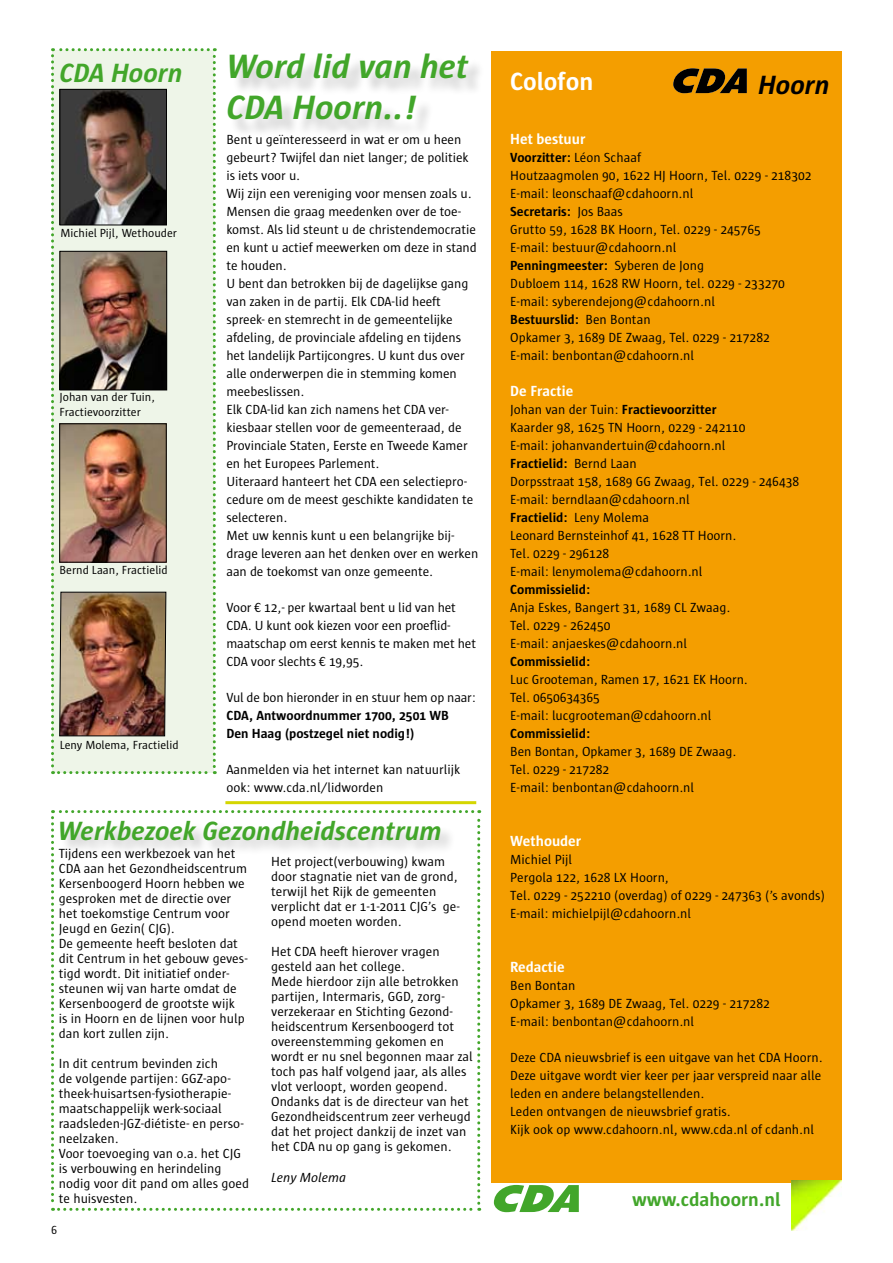
<style>
.page{position:relative;width:893px;height:1263px;background:#fff}
.page>*{position:absolute;margin:0;border:0;box-sizing:border-box;transform-origin:0 0}
.t1{font:italic 700 34.5px/41.4px "Sun";color:#42a62a}
.t2{font:italic 700 27px "Sun";color:#42a62a}
.t3{font:italic 700 27px "Sun";color:#000}
.t4{font:700 25.5px "Sun";color:#fff}
.t5{font:700 19.5px "Sun";color:#42a62a}
.t6{font:700 15px "Sun";color:#fff}
.t7{font:13.5px/18px "Sun";color:#000}
.t8{font:700 13.5px/18px "Sun";color:#000}
.t9{font:italic 13.5px "Sun";color:#000}
.t10{font:12px/15px "Sun";color:#000}
.s1{font-weight:700}
</style>
<div class="page">
<div style="left:491px;top:51px;width:351px;height:1131px;background:#f49e00"></div>
<img style="left:792px;top:1180px;width:50px;height:50px">
<div style="left:230px;top:56px;width:559px;height:118px;background:#000;opacity:.2"></div>
<hr style="left:225px;top:801px;width:251px;height:3px;background:#d4d600">
<svg style="left:494px;top:1185px;width:85px;height:27px"></svg>
<svg style="left:673px;top:68px;width:74px;height:25px"></svg>
<img style="left:51px;top:48px;width:165px;height:726px">
<svg style="left:51px;top:810px;width:429px;height:401px"></svg>
<img style="left:62px;top:426px;width:102px;height:134px">
<div style="left:60px;top:821px;width:443px;height:54px;background:#000;opacity:.2"></div>
<h2 class="t2" style="left:60px;top:58px;width:124px">CDA Hoorn</h2>
<p class="t10" style="left:60px;top:225px;width:118px">Michiel Pijl, Wethouder</p>
<p class="t10" style="left:60px;top:390px;width:97px">Johan van der Tuin,<br>Fractievoorzitter</p>
<p class="t10" style="left:60px;top:563px;width:110px">Bernd Laan, Fractielid</p>
<p class="t10" style="left:60px;top:737px;width:121px">Leny Molema, Fractielid</p>
<h1 class="t1" style="left:226px;top:45px;width:243px">Word lid van het<br>CDA Hoorn..!</h1>
<p class="t7" style="left:226px;top:131px;width:253px">Bent u geïnteresseerd in wat er om u heen gebeurt? Twijfel dan niet langer; de politiek is iets voor u.<br>Wij zijn een vereniging voor mensen zoals u.<br>Mensen die graag meedenken over de toe&shy;komst. Als lid steunt u de christendemocratie en kunt u actief meewerken om deze in stand te houden.<br>U bent dan betrokken bij de dagelijkse gang van zaken in de partij. Elk CDA-lid heeft spreek- en stemrecht in de gemeentelijke afdeling, de provinciale afdeling en tijdens het landelijk Partijcongres. U kunt dus over alle onderwerpen die in stemming komen meebeslissen.<br>Elk CDA-lid kan zich namens het CDA ver&shy;kiesbaar stellen voor de gemeenteraad, de Provinciale Staten, Eerste en Tweede Kamer en het Europees Parlement.<br>Uiteraard hanteert het CDA een selectiepro&shy;cedure om de meest geschikte kandidaten te selecteren.<br>Met uw kennis kunt u een belangrijke bij&shy;drage leveren aan het denken over en werken aan de toekomst van onze gemeente.</p>
<p class="t7" style="left:226px;top:598px;width:251px">Voor € 12,- per kwartaal bent u lid van het CDA. U kunt ook kiezen voor een proeflid&shy;maatschap om eerst kennis te maken met het CDA voor slechts € 19,95.</p>
<p class="t7" style="left:226px;top:688px;width:251px">Vul de bon hieronder in en stuur hem op naar:</p>
<p class="t8" style="left:226px;top:706px;width:224px">CDA, Antwoordnummer 1700, 2501 WB<br>Den Haag (postzegel niet nodig!)</p>
<p class="t7" style="left:226px;top:760px;width:235px">Aanmelden via het internet kan natuurlijk ook: www.cda.nl/lidworden</p>
<h2 class="t2" style="left:58px;top:816px;width:385px">Werkbezoek Gezondheidscentrum</h2>
<p class="t7" style="left:59px;top:846px;width:190px;line-height:15px">Tijdens een werkbezoek van het<br>CDA aan het Gezondheidscentrum<br>Kersenboogerd Hoorn hebben we gesproken met de directie over het toekomstige Centrum voor<br>Jeugd en Gezin( CJG).<br>De gemeente heeft besloten dat dit Centrum in het gebouw geves&shy;tigd wordt. Dit initiatief onder&shy;steunen wij van harte omdat de<br>Kersenboogerd de grootste wijk<br>is in Hoorn en de lijnen voor hulp dan kort zullen zijn.</p>
<p class="t7" style="left:59px;top:1056px;width:192px;line-height:15px">I n dit centrum bevinden zich<br>de volgende partijen: GGZ-apo&shy;theek-huisartsen-fysiotherapie&shy;maatschappelijk werk-sociaal raadsleden-JGZ-diétiste- en perso&shy;neelzaken.<br>Voor toevoeging van o.a. het CJG is verbouwing en herindeling nodig voor dit pand om alles goed te huisvesten.</p>
<p class="t10" style="left:51px;top:1223px;width:7px">6</p>
<p class="t7" style="left:271px;top:854px;width:190px;line-height:15px">Het project(verbouwing) kwam door stagnatie niet van de grond, terwijl het Rijk de gemeenten verplicht dat er 1-1-2011 CJG’s ge&shy;opend moeten worden.</p>
<p class="t7" style="left:271px;top:944px;width:203px;line-height:15px">Het CDA heeft hierover vragen gesteld aan het college.<br>Mede hierdoor zijn alle betrokken partijen, I ntermaris, GGD, zorg&shy;verzekeraar en Stichting Gezond&shy;heidscentrum Kersenboogerd tot overeenstemming gekomen en wordt er nu snel begonnen maar zal toch pas half volgend jaar, als alles vlot verloopt, worden geopend.<br>Ondanks dat is de directeur van het<br>Gezondheidscentrum zeer verheugd dat het project dankzij de inzet van het CDA nu op gang is gekomen.</p>
<p class="t9" style="left:271px;top:1170px;width:76px">Leny Molema</p>
<h3 class="t4" style="left:510px;top:67px;width:85px">Colofon</h3>
<h2 class="t3" style="left:758px;top:70px;width:73px">Hoorn</h2>
<p class="t6" style="left:510px;top:131px;width:77px">Het bestuur</p>
<p class="t7" style="left:510px;top:149px;width:303px"><span class="s1">Voorzitter:</span> Léon Schaaf<br>Houtzaagmolen 90, 1622 HJ Hoorn, Tel. 0229 - 218302<br>E-mail: leonschaaf@cdahoorn.nl<br><span class="s1">Secretaris:</span> Jos Baas<br>Grutto 59, 1628 BK Hoorn, Tel. 0229 - 245765<br>E-mail: bestuur@cdahoorn.nl<br><span class="s1">Penningmeester:</span> Syberen de Jong<br>Dubloem 114, 1628 RW Hoorn, tel. 0229 - 233270<br>E-mail: syberendejong@cdahoorn.nl<br><span class="s1">Bestuurslid:</span> Ben Bontan<br>Opkamer 3, 1689 DE Zwaag, Tel. 0229 - 217282<br>E-mail: benbontan@cdahoorn.nl</p>
<p class="t6" style="left:510px;top:383px;width:65px">De Fractie</p>
<p class="t7" style="left:510px;top:401px;width:290px">Johan van der Tuin: <span class="s1">Fractievoorzitter<br></span>Kaarder 98, 1625 TN Hoorn, 0229 - 242110<br>E-mail: johanvandertuin@cdahoorn.nl<br><span class="s1">Fractielid:</span> Bernd Laan<br>Dorpsstraat 158, 1689 GG Zwaag, Tel. 0229 - 246438<br>E-mail: berndlaan@cdahoorn.nl<br><span class="s1">Fractielid:</span> Leny Molema<br>Leonard Bernsteinhof 41, 1628 TT Hoorn.<br>Tel. 0229 - 296128<br>E-mail: lenymolema@cdahoorn.nl</p>
<p class="t8" style="left:510px;top:581px;width:81px">Commissielid:</p>
<p class="t7" style="left:510px;top:599px;width:222px">Anja Eskes, Bangert 31, 1689 CL Zwaag.<br>Tel. 0229 - 262450<br>E-mail: anjaeskes@cdahoorn.nl</p>
<p class="t8" style="left:510px;top:653px;width:81px">Commissielid:</p>
<p class="t7" style="left:510px;top:671px;width:239px">Luc Grooteman, Ramen 17, 1621 EK Hoorn.<br>Tel. 0650634365<br>E-mail: lucgrooteman@cdahoorn.nl</p>
<p class="t8" style="left:510px;top:724px;width:81px">Commissielid:</p>
<p class="t7" style="left:510px;top:742px;width:227px">Ben Bontan, Opkamer 3, 1689 DE Zwaag.<br>Tel. 0229 - 217282<br>E-mail: benbontan@cdahoorn.nl</p>
<p class="t6" style="left:510px;top:833px;width:73px">Wethouder</p>
<p class="t7" style="left:510px;top:851px;width:316px">Michiel Pijl<br>Pergola 122, 1628 LX Hoorn,<br>Tel. 0229 - 252210 (overdag) of 0229 - 247363 (’s avonds)<br>E-mail: michielpijl@cdahoorn.nl</p>
<p class="t6" style="left:510px;top:959px;width:56px">Redactie</p>
<p class="t7" style="left:510px;top:977px;width:261px">Ben Bontan<br>Opkamer 3, 1689 DE Zwaag, Tel. 0229 - 217282<br>E-mail: benbontan@cdahoorn.nl</p>
<p class="t7" style="left:510px;top:1049px;width:314px">Deze CDA nieuwsbrief is een uitgave van het CDA Hoorn.<br>Deze uitgave wordt vier keer per jaar verspreid naar alle leden en andere belangstellenden.<br>Leden ontvangen de nieuwsbrief gratis.<br>Kijk ook op www.cdahoorn.nl, www.cda.nl of cdanh.nl</p>
<h3 class="t5" style="left:632px;top:1189px;width:150px">www.cdahoorn.nl</h3>
</div>
